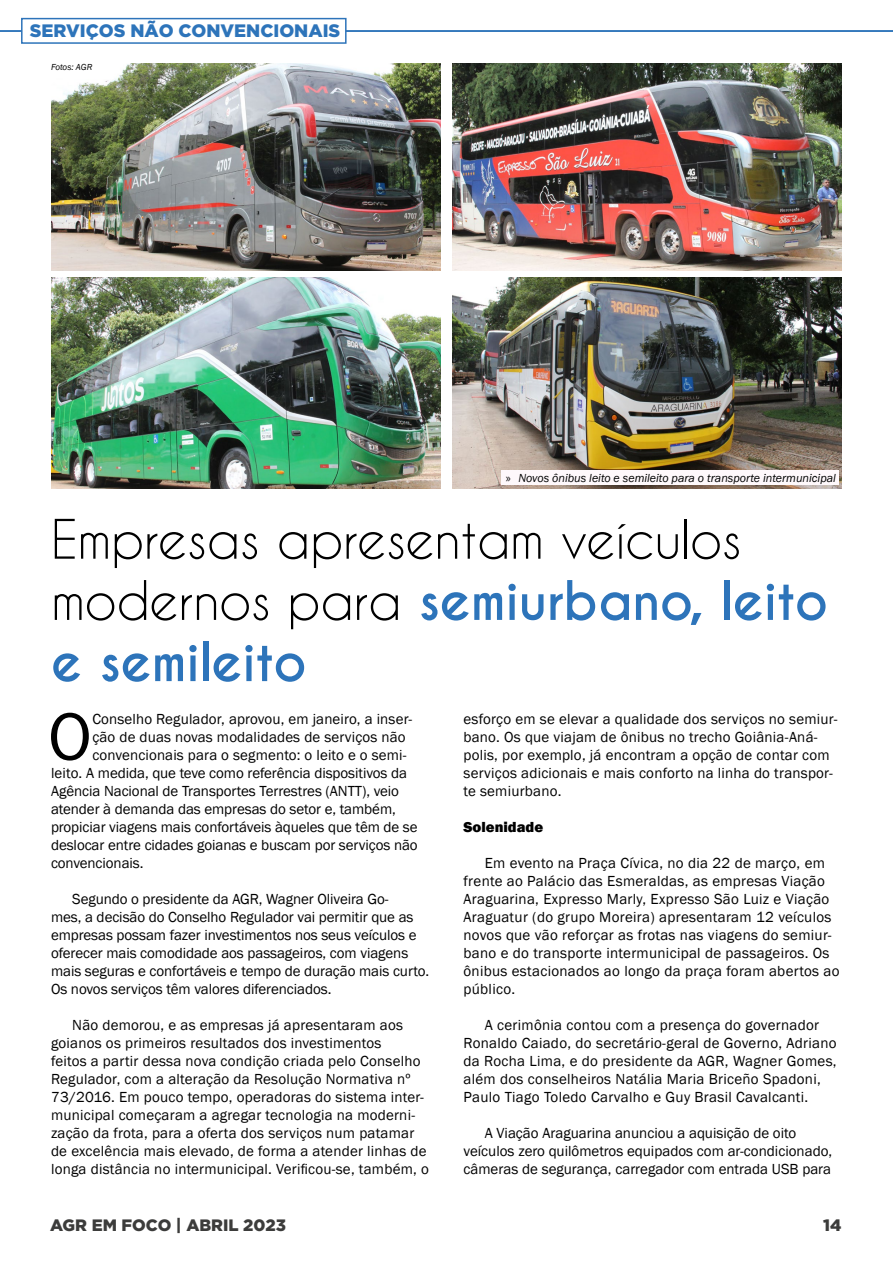
<style>
.page{position:relative;width:893px;height:1263px;background:#fff}
.page>*{position:absolute;margin:0;border:0;box-sizing:border-box;transform-origin:0 0}
.t1{font:69px "Franklin Gothic";color:#000}
.t2{font:51px/61.2px "Caviar Dreams";letter-spacing:-.01em;color:#000}
.t3{font:900 18px "Gotham";color:#2d74ba}
.t4{font:900 16.5px "Gotham";color:#3c3c3b}
.t5{font:15px/18px "Franklin Gothic";letter-spacing:.015em;color:#000}
.t6{font:15px/18px "Franklin Gothic";letter-spacing:-.005em;color:#000}
.t7{font:800 15px "Franklin Gothic";color:#000}
.t8{font:italic 12px "Franklin Gothic";color:#000}
.t9{font:italic 9px "Franklin Gothic";letter-spacing:-.01em;color:#000}
.s1{font-family:"Myriad Pro";font-style:normal}
.s2{font-weight:700;color:#2d74ba}
</style>
<div class="page">
<img style="left:51px;top:64px;width:390px;height:207px">
<img style="left:452px;top:277px;width:390px;height:212px">
<img style="left:51px;top:277px;width:390px;height:212px">
<img style="left:452px;top:64px;width:390px;height:207px">
<hr style="left:0;top:30px;width:893px;height:2px;background:#2d74ba">
<div style="left:21px;top:18px;width:326px;height:26px;background:#fff;border:2px solid #2d74ba"></div>
<div style="left:501px;top:470px;width:337px;height:14px;background:#fef8fb"></div>
<p class="t3" style="left:30px;top:21px;width:312px">SERVIÇOS NÃO CONVENCIONAIS</p>
<p class="t9" style="left:51px;top:61px;width:43px">Fotos: AGR</p>
<p class="t8" style="left:506px;top:470px;width:332px"><span class="s1">»</span> Novos ônibus leito e semileito para o transporte intermunicipal</p>
<h2 class="t2" style="left:51px;top:508px;width:778px">Empresas apresentam veículos modernos para <span class="s2">semiurbano, leito e semileito</span></h2>
<h1 class="t1" style="left:48px;top:694px;width:45px">O</h1>
<p class="t5" style="left:92px;top:710px;width:321px">Conselho Regulador, aprovou, em janeiro, a inser-</p>
<p class="t5" style="left:463px;top:710px;width:375px">esforço em se elevar a qualidade dos serviços no semiur&shy;bano. Os que viajam de ônibus no trecho Goiânia-Aná&shy;polis, por exemplo, já encontram a opção de contar com serviços adicionais e mais conforto na linha do transpor&shy;te semiurbano.</p>
<p class="t7" style="left:463px;top:817px;width:81px">Solenidade</p>
<p class="t5" style="left:463px;top:854px;width:378px;text-indent:21px">Em evento na Praça Cívica, no dia 22 de março, em frente ao Palácio das Esmeraldas, as empresas Viação Araguarina, Expresso Marly, Expresso São Luiz e Viação Araguatur (do grupo Moreira) apresentaram 12 veículos novos que vão reforçar as frotas nas viagens do semiur&shy;bano e do transporte intermunicipal de passageiros. Os ônibus estacionados ao longo da praça foram abertos ao público.</p>
<p class="t5" style="left:463px;top:1016px;width:375px;text-indent:21px">A cerimônia contou com a presença do governador Ronaldo Caiado, do secretário-geral de Governo, Adriano da Rocha Lima, e do presidente da AGR, Wagner Gomes, além dos conselheiros Natália Maria Briceño Spadoni, Paulo Tiago Toledo Carvalho e Guy Brasil Cavalcanti.</p>
<p class="t5" style="left:463px;top:1124px;width:370px;text-indent:21px">A Viação Araguarina anunciou a aquisição de oito veículos zero quilômetros equipados com ar-condicionado, câmeras de segurança, carregador com entrada USB para</p>
<p class="t5" style="left:92px;top:728px;width:315px">ção de duas novas modalidades de serviços não</p>
<p class="t5" style="left:92px;top:746px;width:316px">convencionais para o segmento: o leito e o semi-</p>
<p class="t6" style="left:51px;top:764px;width:358px">leito. A medida, que teve como referência dispositivos da</p>
<p class="t6" style="left:51px;top:782px;width:350px">Agência Nacional de Transportes Terrestres (ANTT), veio</p>
<p class="t6" style="left:51px;top:800px;width:346px">atender à demanda das empresas do setor e, também,</p>
<p class="t6" style="left:51px;top:818px;width:368px">propiciar viagens mais confortáveis àqueles que têm de se</p>
<p class="t6" style="left:51px;top:836px;width:368px">deslocar entre cidades goianas e buscam por serviços não</p>
<p class="t6" style="left:51px;top:854px;width:94px">convencionais.</p>
<p class="t6" style="left:51px;top:890px;width:380px;text-indent:21px">Segundo o presidente da AGR, Wagner Oliveira Go-<br>mes, a decisão do Conselho Regulador vai permitir que as empresas possam fazer investimentos nos seus veículos e oferecer mais comodidade aos passageiros, com viagens mais seguras e confortáveis e tempo de duração mais curto.<br>Os novos serviços têm valores diferenciados.</p>
<p class="t5" style="left:51px;top:1016px;width:379px;text-indent:21px">Não demorou, e as empresas já apresentaram aos goianos os primeiros resultados dos investimentos<br>feitos a partir dessa nova condição criada pelo Conselho Regulador, com a alteração da Resolução Normativa nº 73/2016. Em pouco tempo, operadoras do sistema inter&shy;municipal começaram a agregar tecnologia na moderni&shy;zação da frota, para a oferta dos serviços num patamar de excelência mais elevado, de forma a atender linhas de longa distância no intermunicipal. Verificou-se, também, o</p>
<p class="t4" style="left:50px;top:1216px;width:237px">AGR EM FOCO | ABRIL 2023</p>
<p class="t4" style="left:823px;top:1215px;width:20px">14</p>
</div>
